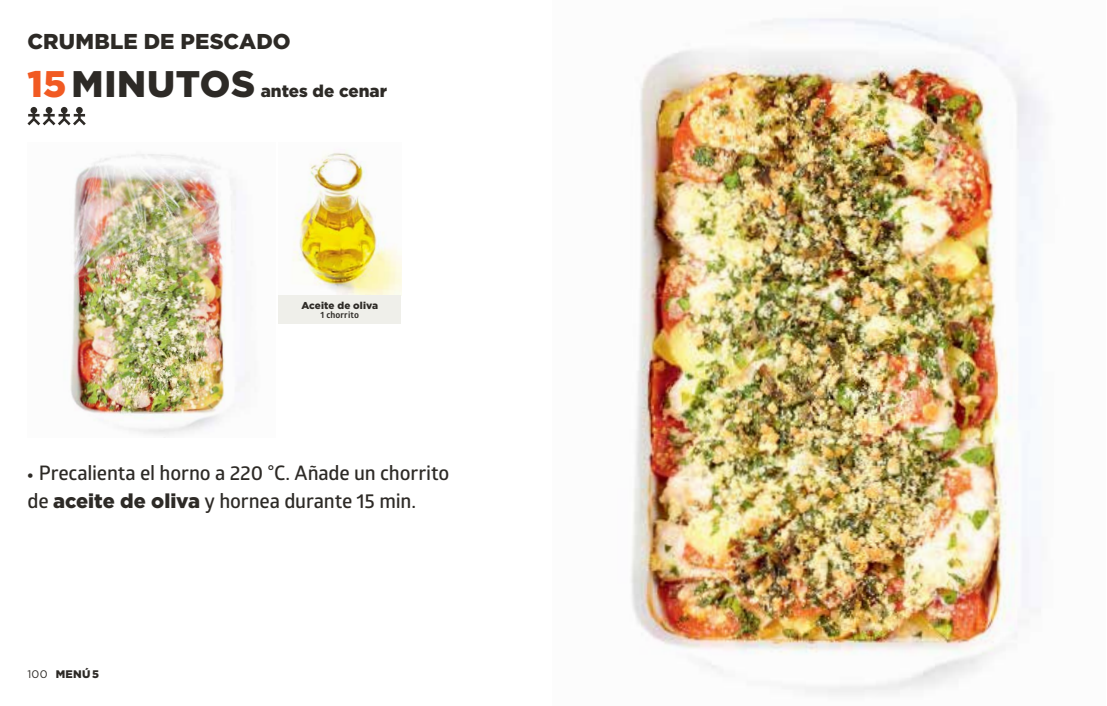
<style>
.page{position:relative;width:1107px;height:706px;background:#fff}
.page>*{position:absolute;margin:0;border:0;box-sizing:border-box;transform-origin:0 0}
.t1{font:900 21.5px "Gotham";color:#2d2a26}
.t2{font:600 20px/28.3px "Glober";letter-spacing:-.01em;color:#2d2a26}
.t3{font:900 17px "Gotham";color:#2d2a26}
.t4{font:900 11px "Gotham";color:#2d2a26}
.t5{font:900 10px "Gotham";letter-spacing:.01em;color:#2d2a26}
.t6{font:700 9px "Glober";letter-spacing:.015em;color:#2d2a26}
.s1{font-size:37px;color:#f15a22}
.s2{font-size:37px}
.s3{font-weight:900;font-size:15.5px}
.s4{font-family:"Gotham";font-weight:900}
.s5{font-weight:400}
</style>
<div class="page">
<img style="left:70px;top:154px;width:176px;height:281px">
<img style="left:631px;top:18px;width:414px;height:677px">
<img style="left:292px;top:151px;width:109px;height:144px">
<svg style="left:27px;top:107px;width:59px;height:18px"></svg>
<div style="left:278px;top:295px;width:123px;height:29px;background:#efefea"></div>
<p class="t1" style="left:27px;top:29px;width:265px">CRUMBLE DE PESCADO</p>
<p class="t3" style="left:27px;top:81px;width:361px"><span class="s1">15</span> <span class="s2">MINUTOS</span> antes de cenar</p>
<p class="t5" style="left:301px;top:299px;width:78px">Aceite de oliva</p>
<p class="t6" style="left:320px;top:308px;width:40px">1 chorrito</p>
<p class="t2" style="left:27px;top:458px;width:423px"><span class="s3">•</span> Precalienta el horno a 220 °C. Añade un chorrito de <span class="s4">aceite de oliva</span> y hornea durante 15 min.</p>
<p class="t4" style="left:27px;top:668px;width:73px"><span class="s5">100</span> MENÚ 5</p>
</div>
